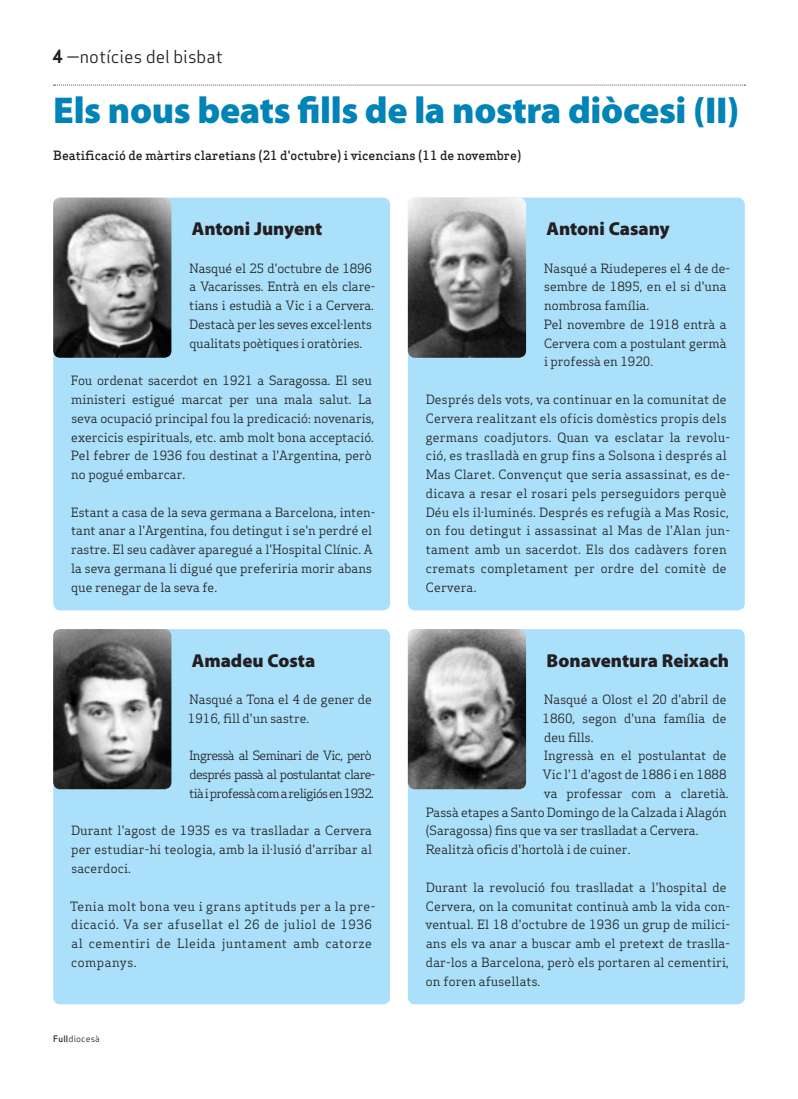
<style>
.page{position:relative;width:798px;height:1099px;background:#fff}
.page>*{position:absolute;margin:0;border:0;box-sizing:border-box;transform-origin:0 0}
.Titulars{font:900 37.5px "Myriad Pro";letter-spacing:-.01em;color:#0083b6}
.Titular_Petit{font:900 18.75px "Myriad Pro";color:#231f20}
.Capçalera{font:17.5px "Apex Sans Book T";color:#231f20}
.Text_General{font:12.5px/18.8px "Apex Serif";color:#231f20}
.Text_General-2{font:12.5px/18.8px "Apex Serif";letter-spacing:.02em;color:#231f20}
.Text_General-3{font:12.5px/18.8px "Apex Serif";letter-spacing:.04em;color:#231f20}
.Text_General-4{font:12.5px/18.8px "Apex Serif";letter-spacing:-.05em;color:#231f20}
.Autors{font:500 12.5px "Apex Serif";color:#231f20}
.Data_Peu{font:8.75px "Apex Sans Book T";letter-spacing:.02em;color:#231f20}
.s1{font-family:"Apex Sans Bold T"}
.s2{font-family:"Apex Sans Medium T"}
</style>
<div class="page">
<svg style="left:54px;top:85px;width:691px;height:1px"></svg>
<div style="left:53px;top:198px;width:337px;height:412px;background:#aae0f9;border-radius:7px"></div>
<div style="left:53px;top:629px;width:337px;height:375px;background:#aae0f9;border-radius:7px"></div>
<div style="left:407px;top:198px;width:337px;height:412px;background:#aae0f9;border-radius:7px"></div>
<div style="left:407px;top:629px;width:337px;height:375px;background:#aae0f9;border-radius:7px"></div>
<img style="left:53px;top:198px;width:118px;height:160px">
<img style="left:53px;top:629px;width:118px;height:160px">
<img style="left:407px;top:198px;width:119px;height:160px">
<img style="left:407px;top:629px;width:119px;height:160px">
<p class="Capçalera" style="left:52px;top:46px;width:172px"><span class="s1">4</span> —notícies del bisbat</p>
<p class="Titulars" style="left:53px;top:85px;width:687px">Els nous beats fills de la nostra diòcesi (II)</p>
<p class="Autors" style="left:53px;top:148px;width:469px">Beatificació de màrtirs claretians (21 d'octubre) i vicencians (11 de novembre)</p>
<p class="Titular_Petit" style="left:192px;top:216px;width:132px">Antoni Junyent</p>
<p class="Titular_Petit" style="left:546px;top:216px;width:125px">Antoni Casany</p>
<p class="Text_General" style="left:189px;top:258px;width:188px">Nasqué el 25 d'octubre de 1896 a Vacarisses. Entrà en els clare&shy;tians i estudià a Vic i a Cervera.<br>Destacà per les seves excel·lents qualitats poètiques i oratòries.</p>
<p class="Text_General" style="left:71px;top:371px;width:305px">Fou ordenat sacerdot en 1921 a Saragossa. El seu ministeri estigué marcat per una mala salut. La seva ocupació principal fou la predicació: novenaris, exercicis espirituals, etc. amb molt bona acceptació.<br>Pel febrer de 1936 fou destinat a l'Argentina, però no pogué embarcar.</p>
<p class="Text_General" style="left:71px;top:502px;width:306px">Estant a casa de la seva germana a Barcelona, inten&shy;tant anar a l'Argentina, fou detingut i se'n perdré el rastre. El seu cadàver aparegué a l'Hospital Clínic. A la seva germana li digué que preferiria morir abans que renegar de la seva fe.</p>
<p class="Text_General" style="left:543px;top:258px;width:188px">Nasqué a Riudeperes el 4 de de&shy;sembre de 1895, en el si d'una nombrosa família.</p>
<p class="Text_General" style="left:543px;top:315px;width:184px;text-align:justify">Pel novembre de 1918 entrà a Cervera com a postulant germà i professà en 1920.</p>
<p class="Text_General-2" style="left:425px;top:390px;width:306px">Després dels vots, va continuar en la comunitat de Cervera realitzant els oficis domèstics propis dels germans coadjutors. Quan va esclatar la revolu&shy;ció, es traslladà en grup fins a Solsona i després al Mas Claret. Convençut que seria assassinat, es de&shy;dicava a resar el rosari pels perseguidors perquè Déu els il·luminés. Després es refugià a Mas Rosic, on fou detingut i assassinat al Mas de l'Alan jun&shy;tament amb un sacerdot. Els dos cadàvers foren cremats completament per ordre del comitè de Cervera.</p>
<p class="Titular_Petit" style="left:192px;top:647px;width:125px">Amadeu Costa</p>
<p class="Titular_Petit" style="left:546px;top:647px;width:184px">Bonaventura Reixach</p>
<p class="Text_General" style="left:188px;top:690px;width:186px">Nasqué a Tona el 4 de gener de<br>1916, fill d'un sastre.</p>
<p class="Text_General-4" style="left:189px;top:746px;width:188px">Ingressà al Seminari de Vic, però després passà al postulantat clare&shy;tià i professà com a religiós en 1932.</p>
<p class="Text_General" style="left:71px;top:821px;width:302px;text-align:justify">Durant l'agost de 1935 es va traslladar a Cervera per estudiar-hi teologia, amb la il·lusió d'arribar al sacerdoci.</p>
<p class="Text_General-3" style="left:70px;top:896px;width:307px">Tenia molt bona veu i grans aptituds per a la pre&shy;dicació. Va ser afusellat el 26 de juliol de 1936 al cementiri de Lleida juntament amb catorze companys.</p>
<p class="Text_General" style="left:542px;top:690px;width:186px;text-align:justify">Nasqué a Olost el 20 d'abril de 1860, segon d'una família de deu fills.</p>
<p class="Text_General" style="left:543px;top:746px;width:184px">Ingressà en el postulantat de</p>
<p class="Text_General" style="left:542px;top:765px;width:185px">Vic l'1 d'agost de 1886 i en 1888</p>
<p class="Text_General" style="left:543px;top:783px;width:186px">va professar com a claretià.</p>
<p class="Text_General" style="left:425px;top:802px;width:302px">Passà etapes a Santo Domingo de la Calzada i Alagón</p>
<p class="Text_General" style="left:425px;top:821px;width:274px">(Saragossa) fins que va ser traslladat a Cervera.</p>
<p class="Text_General" style="left:425px;top:840px;width:206px">Realitzà oficis d'hortolà i de cuiner.</p>
<p class="Text_General" style="left:425px;top:877px;width:306px">Durant la revolució fou traslladat a l'hospital de Cervera, on la comunitat continuà amb la vida con&shy;ventual. El 18 d'octubre de 1936 un grup de milici&shy;ans els va anar a buscar amb el pretext de traslla&shy;dar-los a Barcelona, però els portaren al cementiri, on foren afusellats.</p>
<p class="Data_Peu" style="left:53px;top:1032px;width:48px"><span class="s2">Full</span>diocesà</p>
</div>
